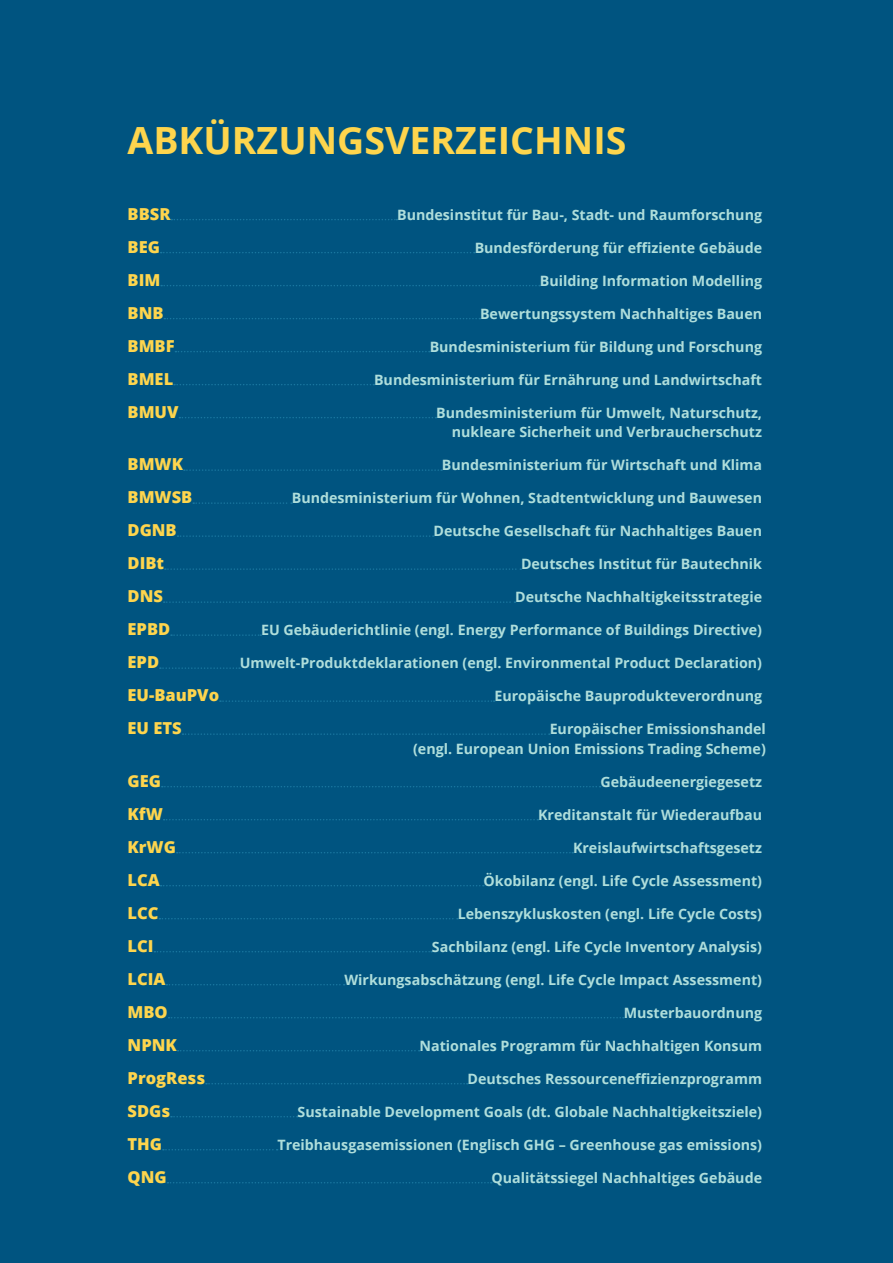
<style>
.page{position:relative;width:893px;height:1263px;background:#005480}
.page>*{position:absolute;margin:0;border:0;box-sizing:border-box;transform-origin:0 0}
.t1{font:700 37.5px "Open Sans";color:#fed54d}
.t2{font:800 16.5px "Open Sans";color:#fed54d}
.t3{font:700 14.25px/19.5px "Open Sans";color:#afdedb;text-align:right}
</style>
<div class="page">
<svg style="left:171px;top:219px;width:226px;height:1px"></svg>
<svg style="left:161px;top:252px;width:314px;height:1px"></svg>
<svg style="left:161px;top:285px;width:379px;height:1px"></svg>
<svg style="left:164px;top:318px;width:316px;height:1px"></svg>
<svg style="left:175px;top:351px;width:255px;height:1px"></svg>
<svg style="left:174px;top:384px;width:200px;height:1px"></svg>
<svg style="left:179px;top:417px;width:257px;height:1px"></svg>
<svg style="left:184px;top:469px;width:258px;height:2px"></svg>
<svg style="left:193px;top:502px;width:99px;height:2px"></svg>
<svg style="left:178px;top:535px;width:256px;height:2px"></svg>
<svg style="left:165px;top:568px;width:356px;height:2px"></svg>
<svg style="left:164px;top:601px;width:351px;height:2px"></svg>
<svg style="left:171px;top:634px;width:90px;height:2px"></svg>
<svg style="left:160px;top:667px;width:80px;height:2px"></svg>
<svg style="left:220px;top:700px;width:275px;height:2px"></svg>
<svg style="left:182px;top:733px;width:368px;height:2px"></svg>
<svg style="left:162px;top:786px;width:439px;height:1px"></svg>
<svg style="left:164px;top:819px;width:374px;height:1px"></svg>
<svg style="left:177px;top:852px;width:396px;height:1px"></svg>
<svg style="left:161px;top:885px;width:323px;height:1px"></svg>
<svg style="left:159px;top:918px;width:299px;height:1px"></svg>
<svg style="left:154px;top:951px;width:278px;height:1px"></svg>
<svg style="left:166px;top:984px;width:179px;height:1px"></svg>
<svg style="left:169px;top:1017px;width:455px;height:1px"></svg>
<svg style="left:178px;top:1050px;width:242px;height:1px"></svg>
<svg style="left:206px;top:1083px;width:262px;height:1px"></svg>
<svg style="left:171px;top:1116px;width:127px;height:1px"></svg>
<svg style="left:163px;top:1149px;width:115px;height:1px"></svg>
<svg style="left:167px;top:1182px;width:325px;height:1px"></svg>
<h1 class="t1" style="left:128px;top:114px;width:500px">ABKÜRZUNGSVERZEICHNIS</h1>
<p class="t2" style="left:128px;top:201px;width:44px">BBSR</p>
<p class="t3" style="left:397px;top:204px;width:366px">Bundesinstitut für Bau-, Stadt- und Raumforschung</p>
<p class="t2" style="left:128px;top:234px;width:34px">BEG</p>
<p class="t3" style="left:475px;top:237px;width:289px">Bundesförderung für effiziente Gebäude</p>
<p class="t2" style="left:128px;top:267px;width:34px">BIM</p>
<p class="t3" style="left:540px;top:270px;width:224px">Building Information Modelling</p>
<p class="t2" style="left:128px;top:300px;width:38px">BNB</p>
<p class="t3" style="left:480px;top:303px;width:284px">Bewertungssystem Nachhaltiges Bauen</p>
<p class="t2" style="left:128px;top:333px;width:49px">BMBF</p>
<p class="t3" style="left:430px;top:336px;width:334px">Bundesministerium für Bildung und Forschung</p>
<p class="t2" style="left:128px;top:366px;width:47px">BMEL</p>
<p class="t3" style="left:374px;top:369px;width:389px">Bundesministerium für Ernährung und Landwirtschaft</p>
<p class="t2" style="left:128px;top:399px;width:53px">BMUV</p>
<p class="t3" style="left:436px;top:402px;width:327px">Bundesministerium für Umwelt, Naturschutz, nukleare Sicherheit und Verbraucherschutz</p>
<p class="t2" style="left:128px;top:452px;width:57px">BMWK</p>
<p class="t3" style="left:442px;top:455px;width:322px">Bundesministerium für Wirtschaft und Klima</p>
<p class="t2" style="left:128px;top:485px;width:66px">BMWSB</p>
<p class="t3" style="left:292px;top:488px;width:472px">Bundesministerium für Wohnen, Stadtentwicklung und Bauwesen</p>
<p class="t2" style="left:128px;top:518px;width:51px">DGNB</p>
<p class="t3" style="left:434px;top:521px;width:330px">Deutsche Gesellschaft für Nachhaltiges Bauen</p>
<p class="t2" style="left:128px;top:551px;width:38px">DIBt</p>
<p class="t3" style="left:521px;top:554px;width:243px">Deutsches Institut für Bautechnik</p>
<p class="t2" style="left:128px;top:584px;width:37px">DNS</p>
<p class="t3" style="left:515px;top:587px;width:248px">Deutsche Nachhaltigkeitsstrategie</p>
<p class="t2" style="left:128px;top:617px;width:44px">EPBD</p>
<p class="t3" style="left:261px;top:620px;width:503px">EU Gebäuderichtlinie (engl. Energy Performance of Buildings Directive)</p>
<p class="t2" style="left:128px;top:650px;width:33px">EPD</p>
<p class="t3" style="left:240px;top:653px;width:524px">Umwelt-Produktdeklarationen (engl. Environmental Product Declaration)</p>
<p class="t2" style="left:128px;top:683px;width:93px">EU-BauPVo</p>
<p class="t3" style="left:494px;top:686px;width:269px">Europäische Bauprodukteverordnung</p>
<p class="t2" style="left:128px;top:716px;width:56px">EU ETS</p>
<p class="t3" style="left:413px;top:719px;width:354px">Europäischer Emissionshandel<br>(engl. European Union Emissions Trading Scheme)</p>
<p class="t2" style="left:128px;top:768px;width:35px">GEG</p>
<p class="t3" style="left:600px;top:771px;width:163px">Gebäudeenergiegesetz</p>
<p class="t2" style="left:128px;top:801px;width:37px">KfW</p>
<p class="t3" style="left:538px;top:804px;width:225px">Kreditanstalt für Wiederaufbau</p>
<p class="t2" style="left:128px;top:834px;width:50px">KrWG</p>
<p class="t3" style="left:573px;top:837px;width:191px">Kreislaufwirtschaftsgesetz</p>
<p class="t2" style="left:128px;top:867px;width:34px">LCA</p>
<p class="t3" style="left:484px;top:870px;width:280px">Ökobilanz (engl. Life Cycle Assessment)</p>
<p class="t2" style="left:128px;top:900px;width:33px">LCC</p>
<p class="t3" style="left:458px;top:903px;width:306px">Lebenszykluskosten (engl. Life Cycle Costs)</p>
<p class="t2" style="left:128px;top:933px;width:28px">LCI</p>
<p class="t3" style="left:432px;top:936px;width:332px">Sachbilanz (engl. Life Cycle Inventory Analysis)</p>
<p class="t2" style="left:128px;top:966px;width:40px">LCIA</p>
<p class="t3" style="left:344px;top:969px;width:419px">Wirkungsabschätzung (engl. Life Cycle Impact Assessment)</p>
<p class="t2" style="left:128px;top:999px;width:42px">MBO</p>
<p class="t3" style="left:624px;top:1002px;width:140px">Musterbauordnung</p>
<p class="t2" style="left:128px;top:1032px;width:51px">NPNK</p>
<p class="t3" style="left:420px;top:1035px;width:344px">Nationales Programm für Nachhaltigen Konsum</p>
<p class="t2" style="left:128px;top:1065px;width:79px">ProgRess</p>
<p class="t3" style="left:468px;top:1068px;width:296px">Deutsches Ressourceneffizienzprogramm</p>
<p class="t2" style="left:128px;top:1098px;width:44px">SDGs</p>
<p class="t3" style="left:298px;top:1101px;width:466px">Sustainable Development Goals (dt. Globale Nachhaltigkeitsziele)</p>
<p class="t2" style="left:128px;top:1131px;width:36px">THG</p>
<p class="t3" style="left:277px;top:1134px;width:486px">Treibhausgasemissionen (Englisch GHG – Greenhouse gas emissions)</p>
<p class="t2" style="left:128px;top:1164px;width:41px">QNG</p>
<p class="t3" style="left:491px;top:1167px;width:272px">Qualitätssiegel Nachhaltiges Gebäude</p>
</div>
